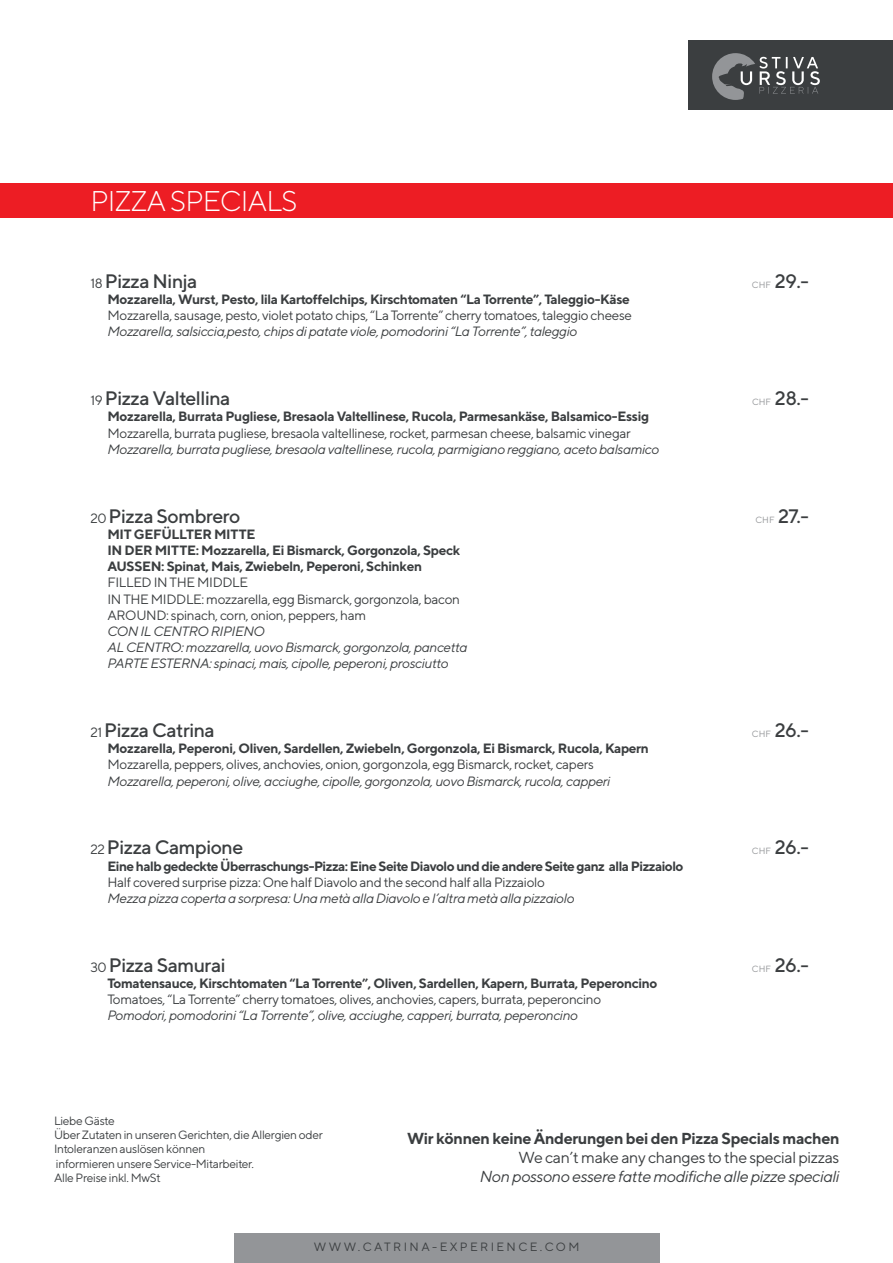
<style>
.page{position:relative;width:893px;height:1263px;background:#fff}
.page>*{position:absolute;margin:0;border:0;box-sizing:border-box;transform-origin:0 0}
.t1{font:300 28.5px "TT Norms";letter-spacing:-.025em;color:#fff}
.t2{font:500 19.5px "TT Norms";letter-spacing:-.025em;color:#3b3e40}
.t3{font:700 15.9px "TT Norms";letter-spacing:-.025em;color:#3b3e40}
.t4{font:italic 15.9px "TT Norms";letter-spacing:-.025em;color:#3b3e40}
.t5{font:15.9px "TT Norms";letter-spacing:-.025em;color:#3b3e40}
.t6{font:700 13.5px/16.2px "TT Norms";letter-spacing:-.025em;color:#3b3e40}
.t7{font:italic 13.5px/16.2px "TT Norms";letter-spacing:-.025em;color:#3b3e40}
.t8{font:13.5px/16.2px "TT Norms";letter-spacing:-.025em;color:#3b3e40}
.t9{font:12px/14.4px "TT Norms";letter-spacing:-.025em;color:#3b3e40}
.t10{font:12px "TT Norms";letter-spacing:.2em;color:#3b3e40}
.s1{font-weight:400;font-size:13.5px}
.s2{font-weight:400;font-size:9px;color:#939598}
</style>
<div class="page">
<div style="left:0;top:184px;width:893px;height:34px;background:#ed1d24"></div>
<div style="left:234px;top:1233px;width:425px;height:30px;background:#939598"></div>
<div style="left:689px;top:41px;width:204px;height:69px;background:#3b3e40"></div>
<svg style="left:712px;top:53px;width:108px;height:47px"></svg>
<h1 class="t1" style="left:90px;top:184px;width:209px">PIZZA SPECIALS</h1>
<h2 class="t2" style="left:90px;top:269px;width:109px"><span class="s1">18</span> Pizza Ninja</h2>
<h2 class="t2" style="left:752px;top:269px;width:59px"><span class="s2">CHF</span> 29.-</h2>
<p class="t6" style="left:107px;top:291px;width:524px">Mozzarella, Wurst, Pesto, lila Kartoffelchips, Kirschtomaten “La Torrente”, Taleggio-Käse</p>
<p class="t8" style="left:107px;top:307px;width:526px">Mozzarella, sausage, pesto, violet potato chips, “La Torrente” cherry tomatoes, taleggio cheese</p>
<p class="t7" style="left:107px;top:323px;width:471px">Mozzarella, salsiccia,pesto, chips di patate viole, pomodorini “La Torrente”, taleggio</p>
<h2 class="t2" style="left:90px;top:386px;width:142px"><span class="s1">19</span> Pizza Valtellina</h2>
<h2 class="t2" style="left:752px;top:386px;width:58px"><span class="s2">CHF</span> 28.-</h2>
<p class="t6" style="left:107px;top:408px;width:543px">Mozzarella, Burrata Pugliese, Bresaola Valtellinese, Rucola, Parmesankäse, Balsamico-Essig</p>
<p class="t8" style="left:107px;top:424px;width:525px">Mozzarella, burrata pugliese, bresaola valtellinese, rocket, parmesan cheese, balsamic vinegar</p>
<p class="t7" style="left:107px;top:441px;width:553px">Mozzarella, burrata pugliese, bresaola valtellinese, rucola, parmigiano reggiano, aceto balsamico</p>
<h2 class="t2" style="left:90px;top:504px;width:152px"><span class="s1">20</span> Pizza Sombrero</h2>
<h2 class="t2" style="left:755px;top:504px;width:55px"><span class="s2">CHF</span> 27.-</h2>
<p class="t6" style="left:107px;top:525px;width:354px">MIT GEFÜLLTER MITTE<br>IN DER MITTE: Mozzarella, Ei Bismarck, Gorgonzola, Speck<br>AUSSEN: Spinat, Mais, Zwiebeln, Peperoni, Schinken</p>
<p class="t8" style="left:107px;top:574px;width:354px">FILLED IN THE MIDDLE<br>IN THE MIDDLE: mozzarella, egg Bismarck, gorgonzola, bacon<br>AROUND: spinach, corn, onion, peppers, ham</p>
<p class="t7" style="left:107px;top:623px;width:362px">CON IL CENTRO RIPIENO<br>AL CENTRO: mozzarella, uovo Bismarck, gorgonzola, pancetta<br>PARTE ESTERNA: spinaci, mais, cipolle, peperoni, prosciutto</p>
<h2 class="t2" style="left:90px;top:718px;width:126px"><span class="s1">21</span> Pizza Catrina</h2>
<h2 class="t2" style="left:752px;top:718px;width:59px"><span class="s2">CHF</span> 26.-</h2>
<p class="t6" style="left:107px;top:740px;width:543px">Mozzarella, Peperoni, Oliven, Sardellen, Zwiebeln, Gorgonzola, Ei Bismarck, Rucola, Kapern</p>
<p class="t8" style="left:107px;top:756px;width:488px">Mozzarella, peppers, olives, anchovies, onion, gorgonzola, egg Bismarck, rocket, capers</p>
<p class="t7" style="left:107px;top:772px;width:504px">Mozzarella, peperoni, olive, acciughe, cipolle, gorgonzola, uovo Bismarck, rucola, capperi</p>
<h2 class="t2" style="left:90px;top:835px;width:154px"><span class="s1">22</span> Pizza Campione</h2>
<h2 class="t2" style="left:752px;top:835px;width:59px"><span class="s2">CHF</span> 26.-</h2>
<p class="t6" style="left:107px;top:857px;width:578px">Eine halb gedeckte Überraschungs-Pizza: Eine Seite Diavolo und die andere Seite ganz alla Pizzaiolo</p>
<p class="t8" style="left:107px;top:874px;width:439px">Half covered surprise pizza: One half Diavolo and the second half alla Pizzaiolo</p>
<p class="t7" style="left:107px;top:890px;width:469px">Mezza pizza coperta a sorpresa: Una metà alla Diavolo e l’altra metà alla pizzaiolo</p>
<h2 class="t2" style="left:90px;top:953px;width:137px"><span class="s1">30</span> Pizza Samurai</h2>
<h2 class="t2" style="left:752px;top:953px;width:59px"><span class="s2">CHF</span> 26.-</h2>
<p class="t6" style="left:107px;top:975px;width:552px">Tomatensauce, Kirschtomaten “La Torrente”, Oliven, Sardellen, Kapern, Burrata, Peperoncino</p>
<p class="t8" style="left:107px;top:991px;width:495px">Tomatoes, “La Torrente” cherry tomatoes, olives, anchovies, capers, burrata, peperoncino</p>
<p class="t7" style="left:107px;top:1007px;width:472px">Pomodori, pomodorini “La Torrente”, olive, acciughe, capperi, burrata, peperoncino</p>
<p class="t9" style="left:54px;top:1113px;width:270px">Liebe Gäste<br>Über Zutaten in unseren Gerichten, die Allergien oder<br>Intoleranzen auslösen können<br>informieren unsere Service-Mitarbeiter.<br>Alle Preise inkl. MwSt</p>
<p class="t3" style="left:407px;top:1128px;width:434px">Wir können keine Änderungen bei den Pizza Specials machen</p>
<p class="t5" style="left:519px;top:1148px;width:322px">We can’t make any changes to the special pizzas</p>
<p class="t4" style="left:480px;top:1167px;width:361px">Non possono essere fatte modifiche alle pizze speciali</p>
<p class="t10" style="left:314px;top:1240px;width:267px">WWW.CATRINA-EXPERIENCE.COM</p>
</div>
